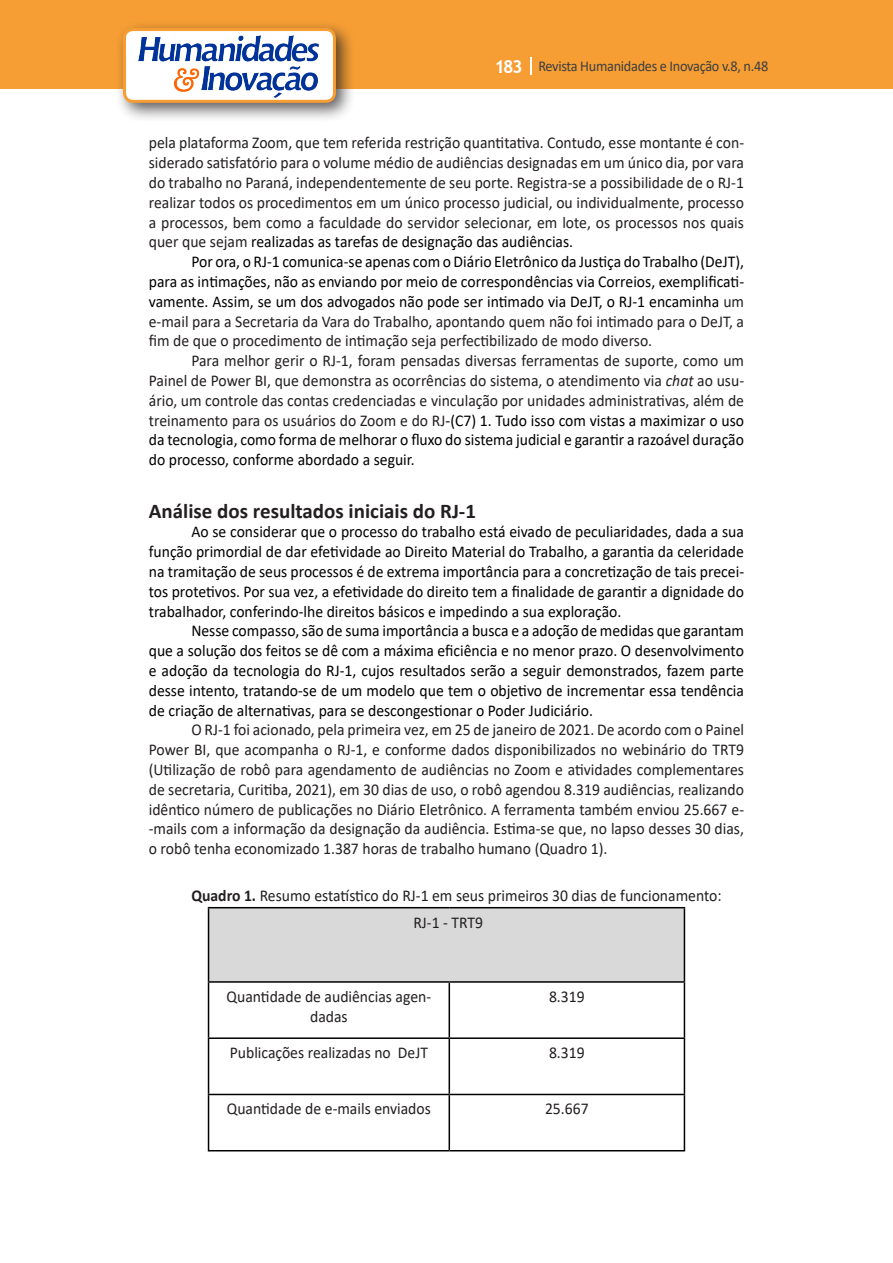
<style>
.page{position:relative;width:893px;height:1263px;background:#fff}
.page>*{position:absolute;margin:0;border:0;box-sizing:border-box;transform-origin:0 0}
.Titulo_2{font:700 21px "Calibri";color:#231f20}
.Texto{font:16.5px/19.8px "Calibri";color:#231f20;text-align:justify;scale:.95 1}
.Texto-2{font:16.5px/19.8px "Calibri";color:#000;text-align:justify;scale:.95 1}
.t1{font:15px "Calibri";letter-spacing:-.02em;color:#3e3e3f;scale:.95 1}
.s1{font-family:"Trebuchet MS";font-weight:700;font-size:18px;color:#fff}
.s2{color:#000}
.s3{color:#231f20}
.s4{font-style:italic}
.s5{font-weight:700}
</style>
<div class="page">
<div style="left:0;top:0;width:893px;height:88px;background:#f69e34"></div>
<svg style="left:530px;top:57px;width:2px;height:18px"></svg>
<div style="left:115px;top:20px;width:241px;height:103px;background:#231f20;opacity:.75"></div>
<div style="left:125px;top:30px;width:209px;height:71px;background:#fff;border-radius:9px"></div>
<img style="left:138px;top:35px;width:181px;height:62px">
<div style="left:123px;top:28px;width:213px;height:75px;border:3px solid #f69e34;border-radius:9px"></div>
<div style="left:209px;top:908px;width:475px;height:74px;background:#d9d9d9"></div>
<hr style="left:208px;top:907px;width:241px;height:1px;background:#000">
<hr style="left:449px;top:907px;width:236px;height:1px;background:#000">
<hr style="left:208px;top:908px;width:1px;height:73px;background:#000">
<hr style="left:208px;top:983px;width:1px;height:54px;background:#000">
<hr style="left:208px;top:1039px;width:1px;height:55px;background:#000">
<hr style="left:208px;top:1095px;width:1px;height:55px;background:#000">
<hr style="left:208px;top:981px;width:241px;height:2px;background:#000">
<hr style="left:449px;top:981px;width:236px;height:2px;background:#000">
<hr style="left:208px;top:1037px;width:241px;height:2px;background:#000">
<hr style="left:449px;top:1037px;width:236px;height:2px;background:#000">
<hr style="left:208px;top:1094px;width:241px;height:1px;background:#000">
<hr style="left:449px;top:1094px;width:236px;height:1px;background:#000">
<hr style="left:208px;top:1150px;width:241px;height:1px;background:#000">
<hr style="left:449px;top:1150px;width:236px;height:1px;background:#000">
<hr style="left:684px;top:908px;width:1px;height:73px;background:#000">
<hr style="left:449px;top:983px;width:1px;height:54px;background:#000">
<hr style="left:684px;top:983px;width:1px;height:54px;background:#000">
<hr style="left:449px;top:1039px;width:1px;height:55px;background:#000">
<hr style="left:684px;top:1039px;width:1px;height:55px;background:#000">
<hr style="left:449px;top:1095px;width:1px;height:55px;background:#000">
<hr style="left:684px;top:1095px;width:1px;height:55px;background:#000">
<p class="t1" style="left:495px;top:56px;width:290px"><span class="s1">183</span> Revista Humanidades e Inovação v.8, n.48</p>
<p class="Texto" style="left:149px;top:133px;width:628px">pela plataforma Zoom, que tem referida restrição quantitativa. Contudo, esse montante é con&shy;siderado satisfatório para o volume médio de audiências designadas em um único dia, por vara do trabalho no Paraná, independentemente de seu porte. Registra-se a possibilidade de o RJ-1 realizar todos os procedimentos em um único processo judicial, ou individualmente, processo a processos, bem como a faculdade do servidor selecionar, em lote, os processos nos quais quer que sejam <span class="s2">realizadas as tarefas de designação das audiências.</span></p>
<p class="Texto-2" style="left:149px;top:251px;width:628px;text-indent:43px">Por ora, o RJ-1 comunica-se apenas com o Diário Eletrônico da Justiça do Trabalho (DeJT), para as intimações, não as enviando por meio de correspondências via Correios, exemplificati&shy;vamente. Assim, se um dos advogados não pode ser intimado via DeJT, o RJ-1 encaminha <span class="s3">um e-mail para a Secretaria da Vara do Trabalho, apontando quem não foi intimado para o DeJT, a fim de que o procedimento de intimação seja perfectibilizado de modo diverso.</span></p>
<p class="Texto" style="left:149px;top:350px;width:628px;text-indent:43px">Para melhor gerir o RJ-1, foram pensadas diversas ferramentas de suporte, como um Painel de Power BI, que demonstra as ocorrências do sistema, o atendimento via <span class="s4">chat</span> ao usu&shy;ário, um controle das contas credenciadas e vinculação por unidades administrativas, além de treinamento para os usuários do Zoom e do RJ<span class="s2">-(C7) 1. Tudo isso com vistas a maximizar o uso da tecnologia, como forma de melhorar o fluxo do sistema judicial e garantir a razoável duração do processo, conforme abordado a seguir.</span></p>
<p class="Titulo_2" style="left:149px;top:496px;width:329px">Análise dos resultados iniciais do RJ-1</p>
<p class="Texto-2" style="left:149px;top:521px;width:628px;text-indent:43px">Ao se considerar que o processo do trabalho está eivado de peculiaridades, dada a sua função primordial de dar efetividade ao Direito Material do Trabalho, a garantia da celeridade na tramitação de seus processos é de extrema importância para a concretização de tais precei&shy;tos protetivos. Por sua vez, a efetividade do direito tem a finalidade de garantir a dignidade do trabalhador, conferindo-lhe direitos básicos e impedindo a sua exploração.</p>
<p class="Texto-2" style="left:149px;top:620px;width:628px;text-indent:43px">Nesse compasso, são de suma importância a busca e a adoção de medidas que garantam que a solução dos feitos se dê com a máxima eficiência e no menor prazo. O desenvolvimento e adoção da tecnologia do RJ-1, cujos resultados serão a seguir demonstrados, fazem parte desse intento, tratando-se de um modelo que tem o objetivo de incrementar essa tendência de criação de alternativas, para se descongestionar o Poder Judiciário.</p>
<p class="Texto" style="left:149px;top:719px;width:628px;text-indent:43px">O RJ-1 foi acionado, pela primeira vez, em 25 de janeiro de 2021. De acordo com o Painel Power BI, que acompanha o RJ-1, e conforme dados disponibilizados no webinário do TRT9 (Utilização de robô para agendamento de audiências no Zoom e atividades complementares de secretaria, Curitiba, 2021), em 30 dias de uso, o robô agendou 8.319 audiências, realizando idêntico número de publicações no Diário Eletrônico. A ferramenta também enviou 25.667 e--mails com a informação da designação da audiência. Estima-se que, no lapso desses 30 dias, o robô tenha economizado 1.387 horas de trabalho humano (Quadro 1).</p>
<p class="Texto" style="left:191px;top:885px;width:560px"><span class="s5">Quadro 1.</span> Resumo estatístico do RJ-1 em seus primeiros 30 dias de funcionamento:</p>
<p class="Texto" style="left:413px;top:912px;width:75px">RJ-1 - TRT9</p>
<p class="Texto" style="left:227px;top:986px;width:217px;text-align:center">Quantidade de audiências agen&shy;dadas</p>
<p class="Texto" style="left:549px;top:986px;width:39px">8.319</p>
<p class="Texto" style="left:230px;top:1042px;width:210px">Publicações realizadas no DeJT</p>
<p class="Texto" style="left:549px;top:1042px;width:39px">8.319</p>
<p class="Texto" style="left:227px;top:1098px;width:216px">Quantidade de e-mails enviados</p>
<p class="Texto" style="left:545px;top:1098px;width:47px">25.667</p>
</div>
